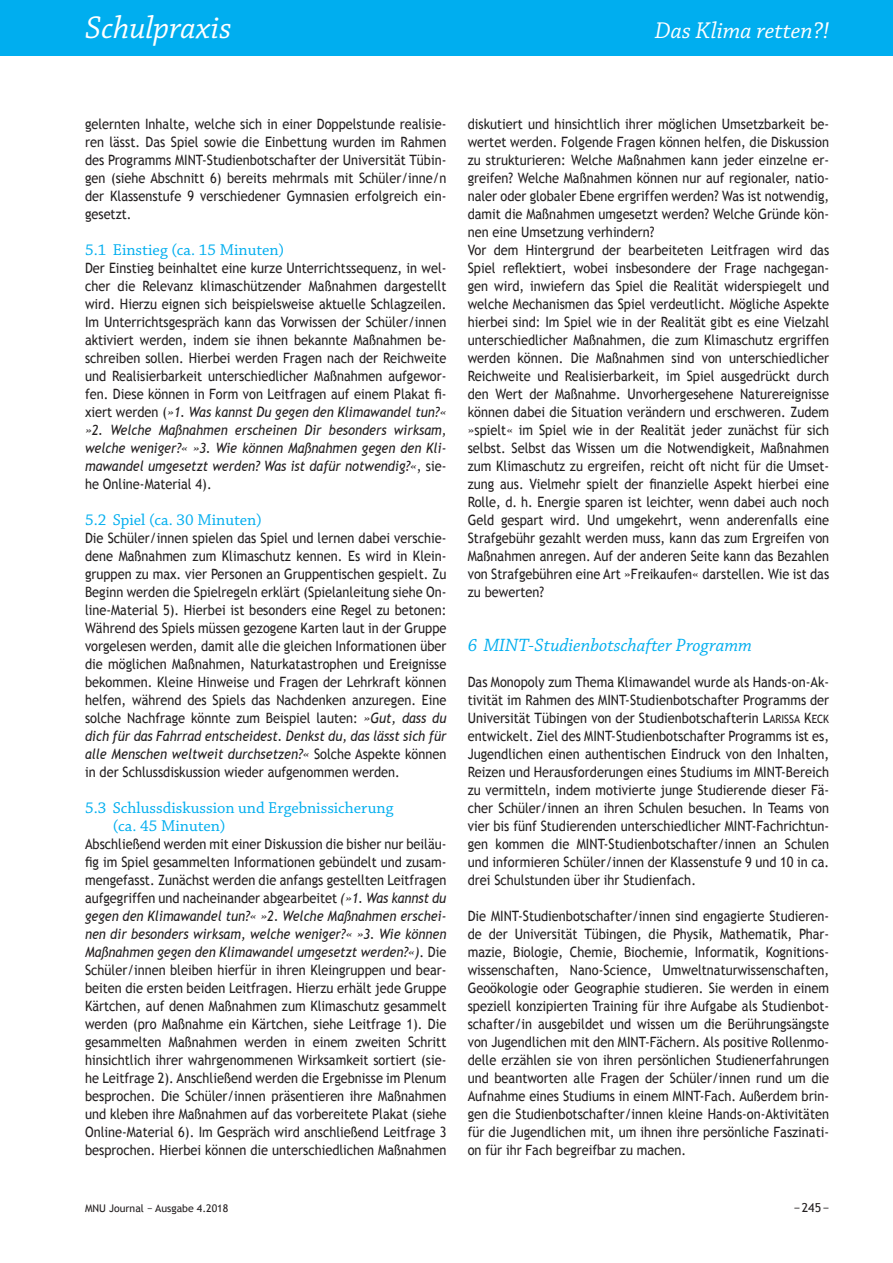
<style>
.page{position:relative;width:893px;height:1263px;background:#fff}
.page>*{position:absolute;margin:0;border:0;box-sizing:border-box;transform-origin:0 0}
.t1{font:italic 33px "Chaparral Pro";color:#fff}
.t2{font:italic 24px "Chaparral Pro";color:#fff}
.t3{font:italic 18.75px "Chaparral Pro";color:#00aeef}
.t4{font:16.5px/18px "Chaparral Pro";color:#00aeef}
.t5{font:14.25px/18px "Trebuchet MS";color:#231f20;text-align:justify;scale:.9 1}
.t6{font:12.3px "Trebuchet MS";color:#231f20}
.t7{font:10.5px "Trebuchet MS";color:#231f20}
.s1{font-style:italic}
.s2{font-family:"Trebuchet MS SC800"}
.s3{font-family:"Trebuchet MS SC800";font-size:11.4px}
</style>
<div class="page">
<div style="left:0;top:0;width:893px;height:55px;background:#00aeef"></div>
<h1 class="t1" style="left:85px;top:10px;width:148px">Schulpraxis</h1>
<h2 class="t2" style="left:655px;top:18px;width:176px">Das Klima retten?!</h2>
<p class="t5" style="left:85px;top:115px;width:403px">gelernten Inhalte, welche sich in einer Doppelstunde realisie&shy;ren lässt. Das Spiel sowie die Einbettung wurden im Rahmen des Programms MINT-Studienbotschafter der Universität Tübin&shy;gen (siehe Abschnitt 6) bereits mehrmals mit Schüler/inne/n der Klassenstufe 9 verschiedener Gymnasien erfolgreich ein&shy;gesetzt.</p>
<p class="t4" style="left:85px;top:241px;width:201px">5.1 Einstieg (ca. 15 Minuten)</p>
<p class="t5" style="left:85px;top:259px;width:403px">Der Einstieg beinhaltet eine kurze Unterrichtssequenz, in wel&shy;cher die Relevanz klimaschützender Maßnahmen dargestellt wird. Hierzu eignen sich beispielsweise aktuelle Schlagzeilen.<br>Im Unterrichtsgespräch kann das Vorwissen der Schüler/innen aktiviert werden, indem sie ihnen bekannte Maßnahmen be&shy;schreiben sollen. Hierbei werden Fragen nach der Reichweite und Realisierbarkeit unterschiedlicher Maßnahmen aufgewor&shy;fen. Diese können in Form von Leitfragen auf einem Plakat fi&shy;xiert werden (<span class="s1">»1. Was kannst Du gegen den Klimawandel tun?« »2. Welche Maßnahmen erscheinen Dir besonders wirksam, welche weniger?« »3. Wie können Maßnahmen gegen den Kli&shy;mawandel umgesetzt werden? Was ist dafür notwendig?«</span>, sie&shy;he Online-Material 4).</p>
<p class="t4" style="left:85px;top:511px;width:178px">5.2 Spiel (ca. 30 Minuten)</p>
<p class="t5" style="left:85px;top:529px;width:403px">Die Schüler/innen spielen das Spiel und lernen dabei verschie&shy;dene Maßnahmen zum Klimaschutz kennen. Es wird in Klein&shy;gruppen zu max. vier Personen an Gruppentischen gespielt. Zu Beginn werden die Spielregeln erklärt (Spielanleitung siehe On&shy;line-Material 5). Hierbei ist besonders eine Regel zu betonen:<br>Während des Spiels müssen gezogene Karten laut in der Gruppe vorgelesen werden, damit alle die gleichen Informationen über die möglichen Maßnahmen, Naturkatastrophen und Ereignisse bekommen. Kleine Hinweise und Fragen der Lehrkraft können helfen, während des Spiels das Nachdenken anzuregen. Eine solche Nachfrage könnte zum Beispiel lauten: <span class="s1">»Gut, dass du dich für das Fahrrad entscheidest. Denkst du, das lässt sich für alle Menschen weltweit durchsetzen?«</span> Solche Aspekte können in der Schlussdiskussion wieder aufgenommen werden.</p>
<p class="t4" style="left:113px;top:799px;width:282px;text-indent:-28px">5.3 Schlussdiskussion und Ergebnissicherung (ca. 45 Minuten)</p>
<p class="t5" style="left:85px;top:835px;width:403px">Abschließend werden mit einer Diskussion die bisher nur beiläu&shy;fig im Spiel gesammelten Informationen gebündelt und zusam&shy;mengefasst. Zunächst werden die anfangs gestellten Leitfragen aufgegriffen und nacheinander abgearbeitet <span class="s1">(»1. Was kannst du gegen den Klimawandel tun?« »2. Welche Maßnahmen erschei&shy;nen dir besonders wirksam, welche weniger?« »3. Wie können Maßnahmen gegen den Klimawandel umgesetzt werden?«)</span>. Die Schüler/innen bleiben hierfür in ihren Kleingruppen und bear&shy;beiten die ersten beiden Leitfragen. Hierzu erhält jede Gruppe Kärtchen, auf denen Maßnahmen zum Klimaschutz gesammelt werden (pro Maßnahme ein Kärtchen, siehe Leitfrage 1). Die gesammelten Maßnahmen werden in einem zweiten Schritt hinsichtlich ihrer wahrgenommenen Wirksamkeit sortiert (sie&shy;he Leitfrage 2). Anschließend werden die Ergebnisse im Plenum besprochen. Die Schüler/innen präsentieren ihre Maßnahmen und kleben ihre Maßnahmen auf das vorbereitete Plakat (siehe Online-Material 6). Im Gespräch wird anschließend Leitfrage 3 besprochen. Hierbei können die unterschiedlichen Maßnahmen</p>
<p class="t5" style="left:468px;top:115px;width:403px;text-align:left">diskutiert und hinsichtlich ihrer möglichen Umsetzbarkeit be&shy;wertet werden. Folgende Fragen können helfen, die Diskussion zu strukturieren: Welche Maßnahmen kann jeder einzelne er&shy;greifen? Welche Maßnahmen können nur auf regionaler, natio&shy;naler oder globaler Ebene ergriffen werden? Was ist notwendig, damit die Maßnahmen umgesetzt werden? Welche Gründe kön&shy;nen eine Umsetzung verhindern?<br>Vor dem Hintergrund der bearbeiteten Leitfragen wird das Spiel reflektiert, wobei insbesondere der Frage nachgegan&shy;gen wird, inwiefern das Spiel die Realität widerspiegelt und welche Mechanismen das Spiel verdeutlicht. Mögliche Aspekte hierbei sind: Im Spiel wie in der Realität gibt es eine Vielzahl unterschiedlicher Maßnahmen, die zum Klimaschutz ergriffen werden können. Die Maßnahmen sind von unterschiedlicher Reichweite und Realisierbarkeit, im Spiel ausgedrückt durch den Wert der Maßnahme. Unvorhergesehene Naturereignisse können dabei die Situation verändern und erschweren. Zudem »spielt« im Spiel wie in der Realität jeder zunächst für sich selbst. Selbst das Wissen um die Notwendigkeit, Maßnahmen zum Klimaschutz zu ergreifen, reicht oft nicht für die Umset&shy;zung aus. Vielmehr spielt der finanzielle Aspekt hierbei eine Rolle, d. h. Energie sparen ist leichter, wenn dabei auch noch Geld gespart wird. Und umgekehrt, wenn anderenfalls eine Strafgebühr gezahlt werden muss, kann das zum Ergreifen von Maßnahmen anregen. Auf der anderen Seite kann das Bezahlen von Strafgebühren eine Art »Freikaufen« darstellen. Wie ist das zu bewerten?</p>
<h3 class="t3" style="left:468px;top:634px;width:286px">6 MINT-Studienbotschafter Programm</h3>
<p class="t5" style="left:468px;top:673px;width:403px">Das Monopoly zum Thema Klimawandel wurde als Hands-on-Ak&shy;tivität im Rahmen des MINT-Studienbotschafter Programms der Universität Tübingen von der Studienbotschafterin <span class="s2">L</span><span class="s3">ARISSA</span> <span class="s2">K</span><span class="s3">ECK </span>entwickelt. Ziel des MINT-Studienbotschafter Programms ist es, Jugendlichen einen authentischen Eindruck von den Inhalten, Reizen und Herausforderungen eines Studiums im MINT-Bereich zu vermitteln, indem motivierte junge Studierende dieser Fä&shy;cher Schüler/innen an ihren Schulen besuchen. In Teams von vier bis fünf Studierenden unterschiedlicher MINT-Fachrichtun&shy;gen kommen die MINT-Studienbotschafter/innen an Schulen und informieren Schüler/innen der Klassenstufe 9 und 10 in ca. drei Schulstunden über ihr Studienfach.</p>
<p class="t5" style="left:468px;top:907px;width:403px">Die MINT-Studienbotschafter/innen sind engagierte Studieren&shy;de der Universität Tübingen, die Physik, Mathematik, Phar&shy;mazie, Biologie, Chemie, Biochemie, Informatik, Kognitions&shy;wissenschaften, Nano-Science, Umweltnaturwissenschaften, Geoökologie oder Geographie studieren. Sie werden in einem speziell konzipierten Training für ihre Aufgabe als Studienbot&shy;schafter/in ausgebildet und wissen um die Berührungsängste von Jugendlichen mit den MINT-Fächern. Als positive Rollenmo&shy;delle erzählen sie von ihren persönlichen Studienerfahrungen und beantworten alle Fragen der Schüler/innen rund um die Aufnahme eines Studiums in einem MINT-Fach. Außerdem brin&shy;gen die Studienbotschafter/innen kleine Hands-on-Aktivitäten für die Jugendlichen mit, um ihnen ihre persönliche Faszinati&shy;on für ihr Fach begreifbar zu machen.</p>
<p class="t7" style="left:85px;top:1202px;width:145px">MNU Journal − Ausgabe 4.2018</p>
<p class="t6" style="left:794px;top:1200px;width:37px">− 245 −</p>
</div>
